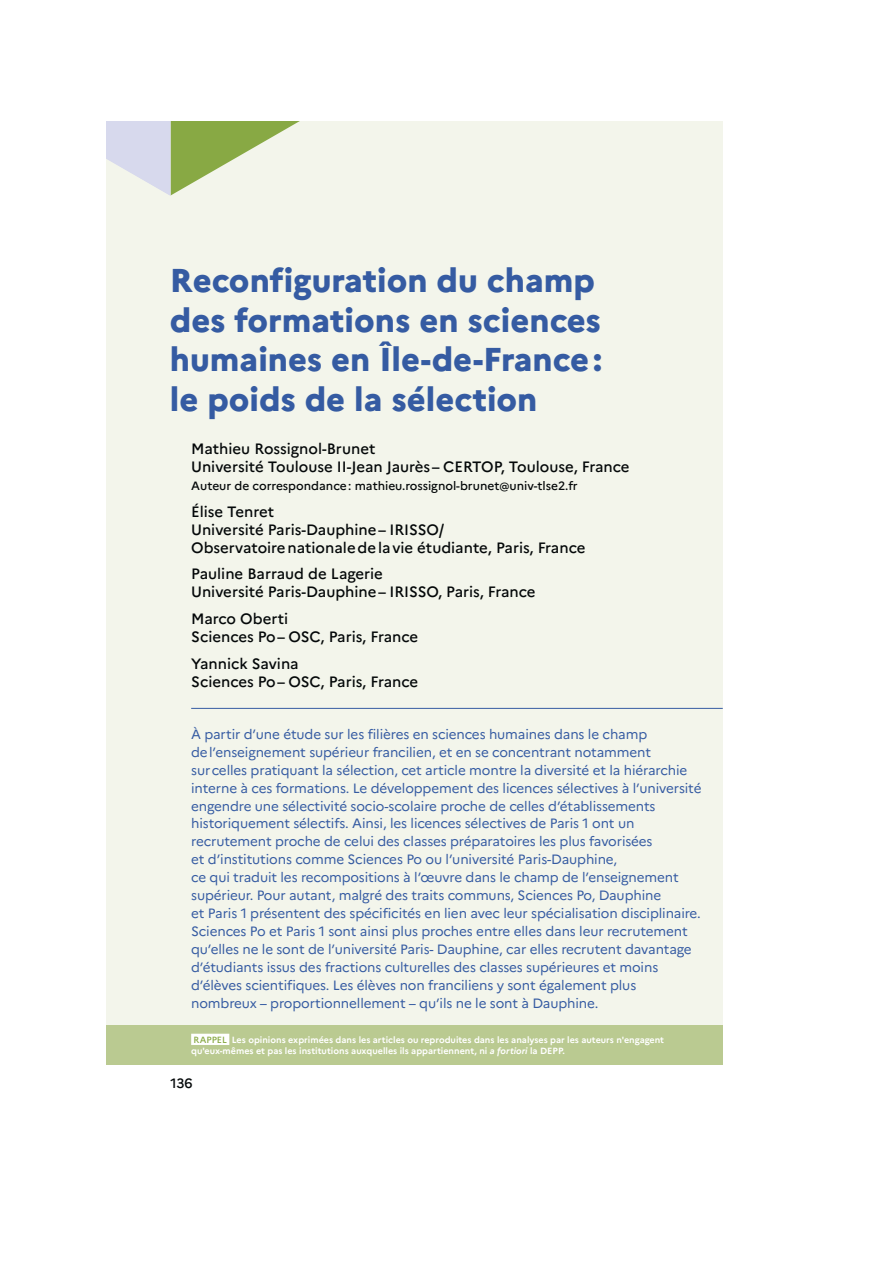
<style>
.page{position:relative;width:893px;height:1263px;background:#fff}
.page>*{position:absolute;margin:0;border:0;box-sizing:border-box;transform-origin:0 0}
.t1{font:800 33px/39.6px "Marianne";color:#355ba2}
.t2{font:500 15px/18px "Marianne";color:#040809}
.t3{font:13.5px/18px "Marianne";letter-spacing:-.01em;color:#355ba2}
.t4{font:500 13.5px "Marianne";color:#040809}
.t5{font:500 12px "Marianne";color:#040809}
.t6{font:700 9px/10.8px "Marianne";color:#fff}
.s1{font-weight:500;color:#88a944}
.s2{font-style:italic}
</style>
<div class="page">
<div style="left:106px;top:121px;width:617px;height:944px;background:#f3f5eb"></div>
<div style="left:106px;top:1025px;width:617px;height:40px;background:#baca91"></div>
<div style="left:191px;top:1034px;width:38px;height:11px;background:#fff"></div>
<svg style="left:106px;top:121px;width:194px;height:75px"></svg>
<hr style="left:191px;top:708px;width:532px;height:1px;background:#355ba2">
<h1 class="t1" style="left:170px;top:263px;width:434px">Reconfiguration du champ des formations en sciences humaines en Île-de-France : le poids de la sélection</h1>
<p class="t2" style="left:191px;top:441px;width:440px">Mathieu Rossignol-Brunet<br>Université Toulouse II-Jean Jaurès – CERTOP, Toulouse, France</p>
<p class="t5" style="left:191px;top:481px;width:388px">Auteur de correspondance : mathieu.rossignol-brunet@univ-tlse2.fr</p>
<p class="t2" style="left:191px;top:504px;width:396px">Élise Tenret<br>Université Paris-Dauphine – IRISSO/<br>Observatoire nationale de la vie étudiante, Paris, France</p>
<p class="t2" style="left:191px;top:566px;width:346px">Pauline Barraud de Lagerie<br>Université Paris-Dauphine – IRISSO, Paris, France</p>
<p class="t2" style="left:191px;top:611px;width:228px">Marco Oberti<br>Sciences Po – OSC, Paris, France</p>
<p class="t2" style="left:191px;top:655px;width:228px">Yannick Savina<br>Sciences Po – OSC, Paris, France</p>
<p class="t3" style="left:191px;top:726px;width:512px">À partir d’une étude sur les filières en sciences humaines dans le champ<br>de l’enseignement supérieur francilien, et en se concentrant notamment<br>sur celles pratiquant la sélection, cet article montre la diversité et la hiérarchie interne à ces formations. Le développement des licences sélectives à l’université engendre une sélectivité socio-scolaire proche de celles d’établissements historiquement sélectifs. Ainsi, les licences sélectives de Paris 1 ont un recrutement proche de celui des classes préparatoires les plus favorisées<br>et d’institutions comme Sciences Po ou l’université Paris-Dauphine,<br>ce qui traduit les recompositions à l’œuvre dans le champ de l’enseignement supérieur. Pour autant, malgré des traits communs, Sciences Po, Dauphine<br>et Paris 1 présentent des spécificités en lien avec leur spécialisation disciplinaire.<br>Sciences Po et Paris 1 sont ainsi plus proches entre elles dans leur recrutement qu’elles ne le sont de l’université Paris- Dauphine, car elles recrutent davantage d’étudiants issus des fractions culturelles des classes supérieures et moins d’élèves scientifiques. Les élèves non franciliens y sont également plus nombreux – proportionnellement – qu’ils ne le sont à Dauphine.</p>
<p class="t6" style="left:191px;top:1035px;width:474px"><span class="s1">RAPPEL</span> Les opinions exprimées dans les articles ou reproduites dans les analyses par les auteurs n'engagent qu'eux-mêmes et pas les institutions auxquelles ils appartiennent, ni <span class="s2">a fortiori</span> la DEPP.</p>
<p class="t4" style="left:171px;top:1078px;width:24px">136</p>
</div>
